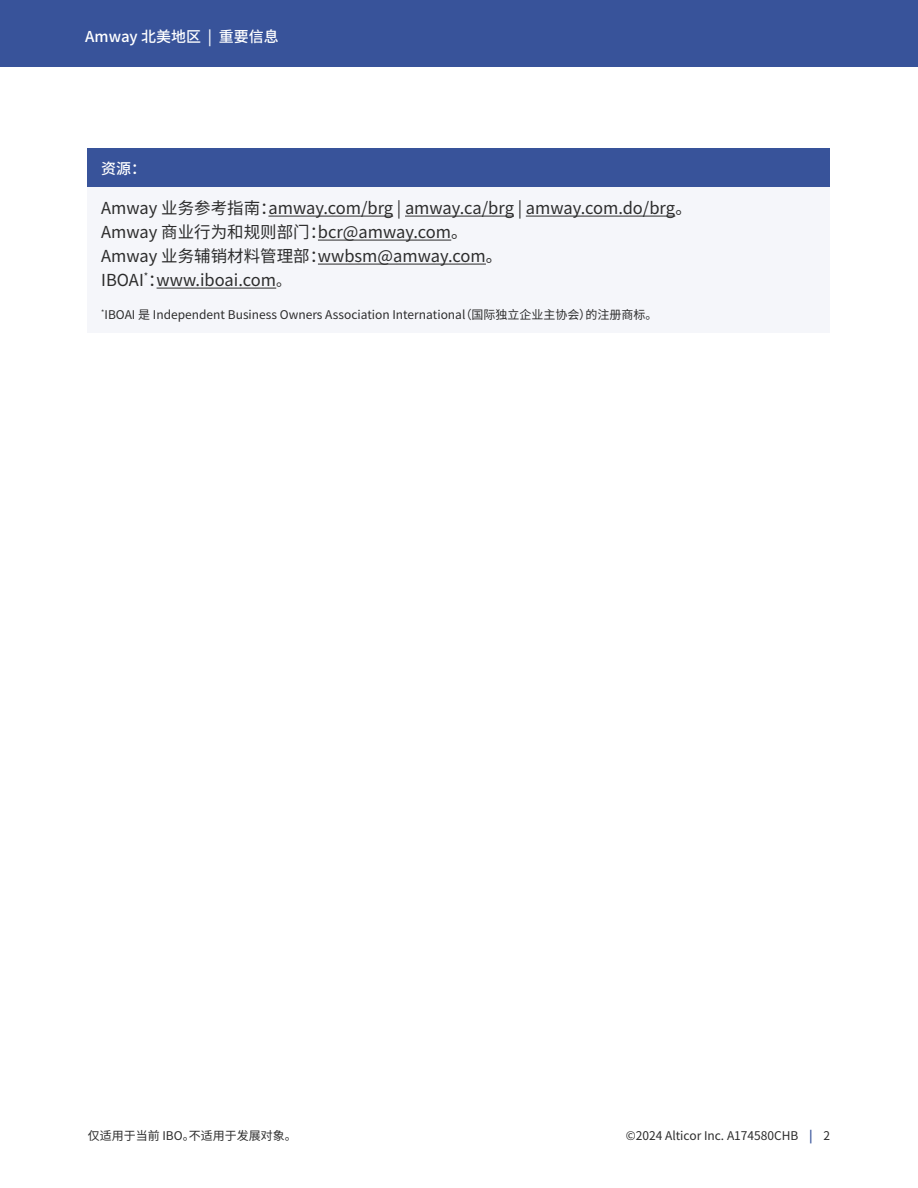
<style>
.page{position:relative;width:918px;height:1188px;background:#fff}
.page>*{position:absolute;margin:0;border:0;box-sizing:border-box;transform-origin:0 0}
.t1{font:16.5px/24px "Noto Sans CJ Ksc";color:#2c2c2c}
.t2{font:500 15px "Noto Sans CJ Ksc";color:#fff}
.t3{font:12px "Noto Sans CJ Ksc";color:#2c2c2c}
.s1{font-size:15px}
.s2{font-weight:700;color:#38539a}
</style>
<div class="page">
<div style="left:0;top:0;width:918px;height:68px;background:#38539a"></div>
<div style="left:88px;top:187px;width:742px;height:145px;background:#f5f6fa"></div>
<hr style="left:268px;top:216px;width:125px;height:1px;background:#2c2c2c">
<hr style="left:405px;top:216px;width:109px;height:1px;background:#2c2c2c">
<hr style="left:526px;top:216px;width:149px;height:1px;background:#2c2c2c">
<hr style="left:318px;top:240px;width:133px;height:1px;background:#2c2c2c">
<hr style="left:318px;top:264px;width:168px;height:1px;background:#2c2c2c">
<hr style="left:157px;top:288px;width:119px;height:1px;background:#2c2c2c">
<div style="left:88px;top:148px;width:742px;height:39px;background:#38539a"></div>
<p class="t2" style="left:85px;top:28px;width:195px">Amway 北美地区 | 重要信息</p>
<p class="t2" style="left:101px;top:160px;width:46px">资源：</p>
<p class="t1" style="left:101px;top:196px;width:592px">Amway 业务参考指南：amway.com/brg | amway.ca/brg | amway.com.do/brg。Amway 商业行为和规则部门：bcr@amway.com。<br>Amway 业务辅销材料管理部：wwbsm@amway.com。<br>IBOAI<sup>*</sup>：www.iboai.com<span class="s1">。</span></p>
<p class="t3" style="left:101px;top:307px;width:558px"><sup>*</sup>IBOAI 是 Independent Business Owners Association International（国际独立企业主协会）的注册商标。</p>
<p class="t3" style="left:88px;top:1129px;width:211px">仅适用于当前 IBO。不适用于发展对象。</p>
<p class="t3" style="left:626px;top:1129px;width:206px">©2024 Alticor Inc. A174580CHB <span class="s2">|</span> 2</p>
</div>
